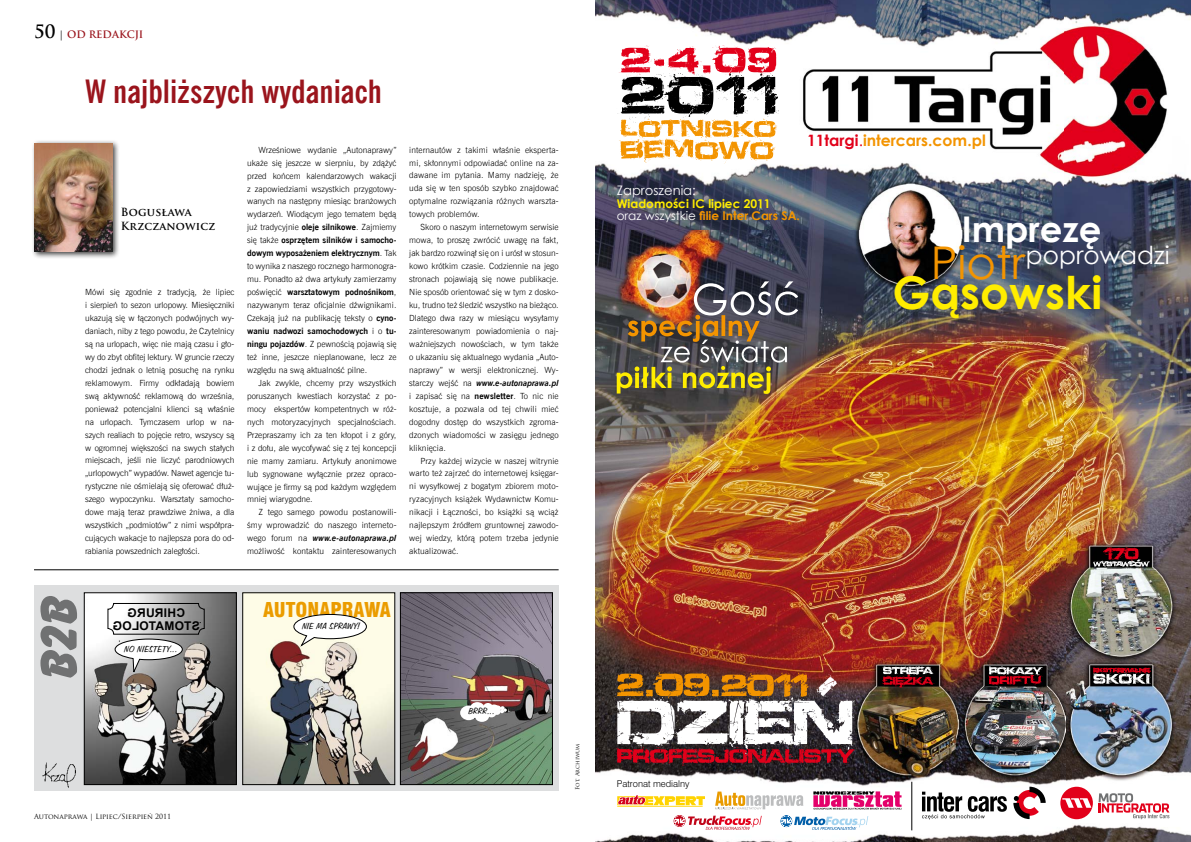
<style>
.page{position:relative;width:1191px;height:842px;background:#fff}
.page>*{position:absolute;margin:0;border:0;box-sizing:border-box;transform-origin:0 0}
.t1{font:52px "Balloon X Bd EU";color:#707172}
.t2{font:700 45.2px "Century Gothic";color:#ffed00}
.t3{font:700 35.5px "Century Gothic";color:#fff}
.t4{font:700 32px "News Goth Cn EU";color:#9a141c}
.t5{font:24.8px "Century Gothic";color:#fff}
.t6{font:20px "Swis 721 Blk Cn EU";color:#eb9c00}
.t7{font:700 15.7px "Century Gothic";color:#f39400}
.t8{font:13.1px "Century Gothic";color:#fff}
.t9{font:700 12px/12.7px "Century Gothic";color:#ffed00}
.t10{font:700 11px/13.2px "Trajan Pro";letter-spacing:.02em;color:#000}
.t11{font:10px "Freehand 575 EU";letter-spacing:-.005em;color:#000;scale:1.04 1}
.t12{font:700 10px "Trajan Pro";color:#9a141c}
.t13{font:300 9.3px "Szwajcar EE";color:#000}
.t14{font:8.5px/13px "News Goth Lt EU";color:#000;text-align:justify}
.t15{font:700 8.5px/13px "News Goth EU";color:#000}
.t16{font:italic 700 8.5px "News Goth EU";letter-spacing:.005em;color:#000}
.t17{font:7px "Trajan Pro";color:#000}
.t18{font:5.5px "Trajan Pro";letter-spacing:-.005em;color:#000}
.s1{font-size:18px;color:#000}
.s2{font-weight:400;color:#000}
.s3{font-family:"News Goth EU";font-weight:700}
.s4{font-family:"News Goth Lt EU";font-weight:400}
.s5{font-family:"News Goth Lt EU";font-weight:400;font-style:normal}
.s6{color:#e2001a}
.s7{font-weight:400;color:#e2001a}
.s8{font-weight:400;color:#fff}
.s9{color:#f39400}
.s10{font-size:45.2px;color:#f39400}
</style>
<div class="page">
<div style="left:34px;top:586px;width:524px;height:205px;background:#dddedf"></div>
<img style="left:86px;top:594px;width:149px;height:189px">
<div style="left:84px;top:592px;width:153px;height:193px;border:1px solid #000"></div>
<img style="left:244px;top:594px;width:149px;height:189px">
<div style="left:242px;top:592px;width:153px;height:193px;border:1px solid #000"></div>
<img style="left:402px;top:594px;width:149px;height:189px">
<div style="left:400px;top:592px;width:153px;height:193px;border:1px solid #000"></div>
<img style="left:42px;top:762px;width:34px;height:26px">
<hr style="left:34px;top:570px;width:524px;height:1px;background:#000">
<div style="left:31px;top:140px;width:89px;height:119px;background:#000;opacity:.75"></div>
<img style="left:35px;top:143px;width:78px;height:108px">
<svg style="left:293px;top:614px;width:74px;height:33px;background:#e8e7df"></svg>
<svg style="left:115px;top:638px;width:68px;height:36px;background:#bebebe"></svg>
<svg style="left:500px;top:706px;width:7px;height:7px"></svg>
<div style="left:493px;top:709px;width:7px;height:6px;background:#fff;border-radius:50%"></div>
<div style="left:494px;top:705px;width:7px;height:6px;background:#fff;border-radius:50%"></div>
<div style="left:489px;top:704px;width:10px;height:9px;background:#fff;border-radius:50%"></div>
<div style="left:486px;top:708px;width:10px;height:9px;background:#fff;border-radius:50%"></div>
<div style="left:483px;top:703px;width:10px;height:9px;background:#fff;border-radius:50%"></div>
<div style="left:475px;top:710px;width:14px;height:12px;background:#fff;border-radius:50%"></div>
<div style="left:470px;top:702px;width:14px;height:12px;background:#fff;border-radius:50%"></div>
<div style="left:460px;top:705px;width:17px;height:15px;background:#fff;border-radius:50%"></div>
<div style="left:108px;top:603px;width:96px;height:31px;border:1px solid #000;border-radius:6px"></div>
<img style="left:595px;top:0;width:596px;height:842px">
<svg style="left:1013px;top:787px;width:32px;height:32px"></svg>
<svg style="left:922px;top:792px;width:85px;height:27px"></svg>
<div style="left:1060px;top:787px;width:32px;height:32px;background:#e2001a;border-radius:50%"></div>
<svg style="left:1062px;top:798px;width:29px;height:10px"></svg>
<svg style="left:1098px;top:793px;width:71px;height:26px"></svg>
<svg style="left:617px;top:791px;width:284px;height:39px"></svg>
<hr style="left:911px;top:782px;width:1px;height:48px;background:#000">
<svg style="left:617px;top:45px;width:161px;height:119px"></svg>
<img style="left:613px;top:671px;width:245px;height:95px">
<img style="left:617px;top:281px;width:181px;height:113px">
<svg style="left:1092px;top:667px;width:58px;height:18px"></svg>
<svg style="left:1093px;top:547px;width:56px;height:20px"></svg>
<svg style="left:988px;top:665px;width:53px;height:20px"></svg>
<svg style="left:882px;top:665px;width:51px;height:22px"></svg>
<svg style="left:699px;top:211px;width:6px;height:9px"></svg>
<svg style="left:114px;top:608px;width:87px;height:22px"></svg>
<p class="t12" style="left:34px;top:28px;width:111px"><span class="s1">50</span> <span class="s2">|</span> OD REDAKCJI</p>
<h3 class="t4" style="left:85px;top:72px;width:298px">W najbliższych wydaniach</h3>
<p class="t10" style="left:121px;top:206px;width:96px">Bogusława<br>Krzczanowicz</p>
<p class="t14" style="left:85px;top:286px;width:151px">Mówi się zgodnie z tradycją, że lipiec i sierpień to sezon urlopowy. Miesięczniki ukazują się w łączonych podwójnych wy&shy;daniach, niby z tego powodu, że Czytelnicy są na urlopach, więc nie mają czasu i gło&shy;wy do zbyt obfitej lektury. W gruncie rzeczy chodzi jednak o letnią posuchę na rynku reklamowym. Firmy odkładają bowiem swą aktywność reklamową do września, ponieważ potencjalni klienci są właśnie na urlopach. Tymczasem urlop w na&shy;szych realiach to pojęcie retro, wszyscy są w ogromnej większości na swych stałych miejscach, jeśli nie liczyć parodniowych „urlopowych” wypadów. Nawet agencje tu&shy;rystyczne nie ośmielają się oferować dłuż&shy;szego wypoczynku. Warsztaty samocho&shy;dowe mają teraz prawdziwe żniwa, a dla wszystkich „podmiotów” z nimi współpra&shy;cujących wakacje to najlepsza pora do od&shy;rabiania powszednich zaległości.</p>
<p class="t14" style="left:247px;top:143px;width:151px;text-indent:11px">Wrześniowe wydanie „Autonaprawy” ukaże się jeszcze w sierpniu, by zdążyć przed końcem kalendarzowych wakacji z zapowiedziami wszystkich przygotowy&shy;wanych na następny miesiąc branżowych wydarzeń. Wiodącym jego tematem będą już tradycyjnie <span class="s3">oleje silnikowe</span>. Zajmiemy</p>
<p class="t15" style="left:247px;top:234px;width:151px"><span class="s4">się także</span> osprzętem silników i samocho&shy;dowym wyposażeniem elektrycznym<span class="s4">. Tak</span></p>
<p class="t14" style="left:247px;top:260px;width:151px">to wynika z naszego rocznego harmonogra&shy;mu. Ponadto aż dwa artykuły zamierzamy</p>
<p class="t15" style="left:247px;top:286px;width:151px"><span class="s4">poświęcić</span> warsztatowym podnośnikom<span class="s4">,</span></p>
<p class="t14" style="left:247px;top:299px;width:151px">nazywanym teraz oficjalnie dźwignikami.<br>Czekają już na publikację teksty o <span class="s3">cyno-</span></p>
<p class="t15" style="left:247px;top:325px;width:151px">waniu nadwozi samochodowych <span class="s4">i o</span> tu-</p>
<p class="t14" style="left:247px;top:338px;width:151px"><span class="s3">ningu pojazdów</span>. Z pewnością pojawią się też inne, jeszcze nieplanowane, lecz ze względu na swą aktualność pilne.</p>
<p class="t14" style="left:247px;top:376px;width:151px;text-indent:11px">Jak zwykle, chcemy przy wszystkich poruszanych kwestiach korzystać z po&shy;mocy ekspertów kompetentnych w róż&shy;nych motoryzacyjnych specjalnościach.<br>Przepraszamy ich za ten kłopot i z góry, i z dołu, ale wycofywać się z tej koncepcji nie mamy zamiaru. Artykuły anonimowe lub sygnowane wyłącznie przez opraco&shy;wujące je firmy są pod każdym względem mniej wiarygodne.</p>
<p class="t14" style="left:247px;top:506px;width:151px;text-align:right">Z tego samego powodu postanowili&shy;śmy wprowadzić do naszego interneto-</p>
<p class="t16" style="left:247px;top:533px;width:151px"><span class="s5">wego forum na</span> www.e-autonaprawa.pl</p>
<p class="t14" style="left:247px;top:545px;width:151px">możliwość kontaktu zainteresowanych</p>
<p class="t14" style="left:409px;top:143px;width:151px">internautów z takimi właśnie eksperta&shy;mi, skłonnymi odpowiadać online na za&shy;dawane im pytania. Mamy nadzieję, że uda się w ten sposób szybko znajdować optymalne rozwiązania różnych warszta&shy;towych problemów.</p>
<p class="t14" style="left:409px;top:221px;width:151px;text-indent:11px">Skoro o naszym internetowym serwisie mowa, to proszę zwrócić uwagę na fakt, jak bardzo rozwinął się on i urósł w stosun&shy;kowo krótkim czasie. Codziennie na jego stronach pojawiają się nowe publikacje.<br>Nie sposób orientować się w tym z dosko&shy;ku, trudno też śledzić wszystko na bieżąco.<br>Dlatego dwa razy w miesiącu wysyłamy zainteresowanym powiadomienia o naj&shy;ważniejszych nowościach, w tym także o ukazaniu się aktualnego wydania „Auto&shy;naprawy” w wersji elektronicznej. Wy-</p>
<p class="t16" style="left:409px;top:377px;width:151px"><span class="s5">starczy wejść na</span> www.e-autonaprawa.pl</p>
<p class="t14" style="left:409px;top:389px;width:151px">i zapisać się na <span class="s3">newsletter</span>. To nic nie kosztuje, a pozwala od tej chwili mieć dogodny dostęp do wszystkich zgroma&shy;dzonych wiadomości w zasięgu jednego kliknięcia.</p>
<p class="t14" style="left:409px;top:454px;width:151px;text-indent:11px">Przy każdej wizycie w naszej witrynie warto też zajrzeć do internetowej księgar&shy;ni wysyłkowej z bogatym zbiorem moto&shy;ryzacyjnych książek Wydawnictw Komu&shy;nikacji i Łączności, bo książki są wciąż najlepszym źródłem gruntownej zawodo&shy;wej wiedzy, którą potem trzeba jedynie aktualizować.</p>
<h1 class="t1" style="left:27px;top:679px;width:84px;rotate:-90deg">B2B</h1>
<p class="t11" style="left:124px;top:644px;width:53px">NO NIESTETY...</p>
<h3 class="t6" style="left:263px;top:597px;width:129px">AUTONAPRAWA</h3>
<p class="t11" style="left:302px;top:621px;width:57px">NIE MA SPRAWY!</p>
<p class="t11" style="left:468px;top:706px;width:27px">BRRR...</p>
<p class="t17" style="left:34px;top:812px;width:139px">Autonaprawa | Lipiec/Sierpień 2011</p>
<p class="t18" style="left:574px;top:790px;width:48px;rotate:-90deg">Fot. Archiwum</p>
<h3 class="t7" style="left:807px;top:128px;width:180px"><span class="s6">11targi</span><span class="s7">.</span>intercars.com.pl</h3>
<h3 class="t8" style="left:617px;top:181px;width:81px">Zaproszenia:</h3>
<h3 class="t9" style="left:617px;top:196px;width:185px">Wiadomości IC lipiec 2011<br><span class="s8">oraz wszystkie</span> <span class="s9">lie Inter Cars SA.</span></h3>
<h3 class="t3" style="left:962px;top:202px;width:141px">Imprezę</h3>
<h2 class="t2" style="left:892px;top:259px;width:211px">Gąsowski</h2>
<h3 class="t5" style="left:931px;top:237px;width:240px"><span class="s10">Piotr</span>poprowadzi</h3>
<p class="t13" style="left:617px;top:778px;width:74px">Patronat medialny</p>
</div>
